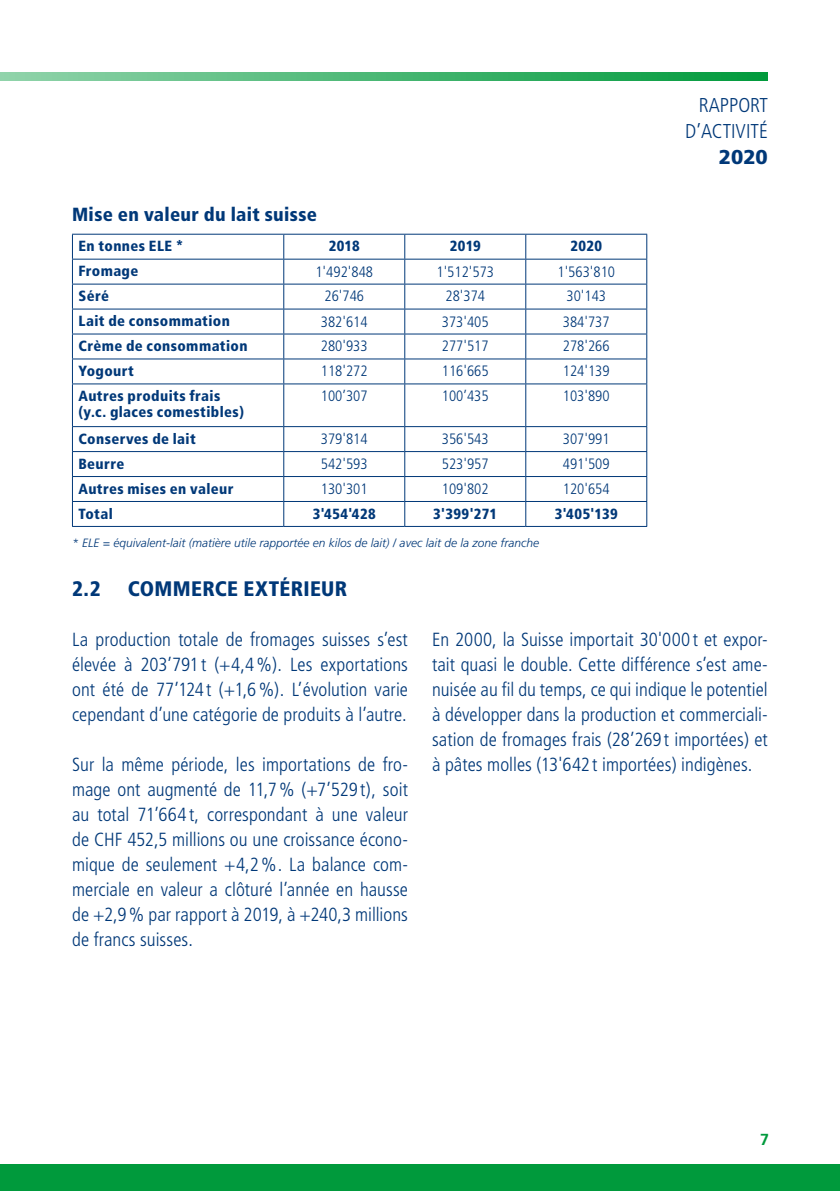
<style>
.page{position:relative;width:840px;height:1191px;background:#fff}
.page>*{position:absolute;margin:0;border:0;box-sizing:border-box;transform-origin:0 0}
.Titre_sous-rubrique{font:900 condensed 21px "Frutiger";letter-spacing:.02em;color:#003878}
.t1{font:300 condensed 20px/26px "Frutiger";color:#003878;text-align:right}
.t2{font:900 20px "Frutiger";color:#003878}
.Texte_courant{font:300 condensed 19px/25px "Frutiger";letter-spacing:.005em;color:#003878;text-align:justify}
.Titre_de_paragraphe{font:900 condensed 19px "Frutiger";letter-spacing:.02em;color:#003878}
.t3{font:700 16px "Frutiger";color:#009a3c}
.Tableau_corps{font:300 condensed 15px "Frutiger";color:#003878}
.Titre{font:900 condensed 14.6px/16.4px "Frutiger";letter-spacing:.025em;color:#003878}
.Tableau_corps-2{font:900 condensed 14.6px "Frutiger";letter-spacing:.03em;color:#003878}
.Source{font:italic 300 12px "Frutiger";color:#003878}
</style>
<div class="page">
<div style="left:0;top:1163px;width:839px;height:28px;background:#009a3c"></div>
<svg style="left:0;top:72px;width:767px;height:9px;background:#49b673"></svg>
<hr style="left:72px;top:234px;width:211px;height:1px;background:#003878">
<hr style="left:283px;top:234px;width:121px;height:1px;background:#003878">
<hr style="left:404px;top:234px;width:121px;height:1px;background:#003878">
<hr style="left:525px;top:234px;width:121px;height:1px;background:#003878">
<hr style="left:72px;top:259px;width:211px;height:1px;background:#003878">
<hr style="left:283px;top:259px;width:121px;height:1px;background:#003878">
<hr style="left:404px;top:259px;width:121px;height:1px;background:#003878">
<hr style="left:525px;top:259px;width:121px;height:1px;background:#003878">
<hr style="left:72px;top:284px;width:211px;height:1px;background:#003878">
<hr style="left:283px;top:284px;width:121px;height:1px;background:#003878">
<hr style="left:404px;top:284px;width:121px;height:1px;background:#003878">
<hr style="left:525px;top:284px;width:121px;height:1px;background:#003878">
<hr style="left:72px;top:309px;width:211px;height:1px;background:#003878">
<hr style="left:283px;top:309px;width:121px;height:1px;background:#003878">
<hr style="left:404px;top:309px;width:121px;height:1px;background:#003878">
<hr style="left:525px;top:309px;width:121px;height:1px;background:#003878">
<hr style="left:72px;top:334px;width:211px;height:1px;background:#003878">
<hr style="left:283px;top:334px;width:121px;height:1px;background:#003878">
<hr style="left:404px;top:334px;width:121px;height:1px;background:#003878">
<hr style="left:525px;top:334px;width:121px;height:1px;background:#003878">
<hr style="left:72px;top:358px;width:211px;height:1px;background:#003878">
<svg style="left:72px;top:234px;width:1px;height:149px"></svg>
<hr style="left:283px;top:358px;width:121px;height:1px;background:#003878">
<svg style="left:283px;top:234px;width:1px;height:149px"></svg>
<hr style="left:404px;top:358px;width:121px;height:1px;background:#003878">
<svg style="left:404px;top:234px;width:1px;height:149px"></svg>
<hr style="left:525px;top:358px;width:121px;height:1px;background:#003878">
<svg style="left:525px;top:234px;width:1px;height:149px"></svg>
<svg style="left:646px;top:234px;width:1px;height:149px"></svg>
<hr style="left:72px;top:383px;width:211px;height:1px;background:#003878">
<hr style="left:72px;top:384px;width:1px;height:42px;background:#003878">
<hr style="left:283px;top:383px;width:121px;height:1px;background:#003878">
<hr style="left:283px;top:384px;width:1px;height:42px;background:#003878">
<hr style="left:404px;top:383px;width:121px;height:1px;background:#003878">
<hr style="left:404px;top:384px;width:1px;height:42px;background:#003878">
<hr style="left:525px;top:383px;width:121px;height:1px;background:#003878">
<hr style="left:525px;top:384px;width:1px;height:42px;background:#003878">
<hr style="left:646px;top:384px;width:1px;height:42px;background:#003878">
<hr style="left:72px;top:426px;width:211px;height:1px;background:#003878">
<hr style="left:283px;top:426px;width:121px;height:1px;background:#003878">
<hr style="left:404px;top:426px;width:121px;height:1px;background:#003878">
<hr style="left:525px;top:426px;width:121px;height:1px;background:#003878">
<hr style="left:72px;top:451px;width:211px;height:1px;background:#003878">
<hr style="left:283px;top:451px;width:121px;height:1px;background:#003878">
<hr style="left:404px;top:451px;width:121px;height:1px;background:#003878">
<hr style="left:525px;top:451px;width:121px;height:1px;background:#003878">
<hr style="left:72px;top:476px;width:211px;height:1px;background:#003878">
<hr style="left:283px;top:476px;width:121px;height:1px;background:#003878">
<hr style="left:404px;top:476px;width:121px;height:1px;background:#003878">
<hr style="left:525px;top:476px;width:121px;height:1px;background:#003878">
<hr style="left:72px;top:501px;width:211px;height:1px;background:#003878">
<svg style="left:72px;top:427px;width:1px;height:99px"></svg>
<hr style="left:283px;top:501px;width:121px;height:1px;background:#003878">
<svg style="left:283px;top:427px;width:1px;height:99px"></svg>
<hr style="left:404px;top:501px;width:121px;height:1px;background:#003878">
<svg style="left:404px;top:427px;width:1px;height:99px"></svg>
<hr style="left:525px;top:501px;width:121px;height:1px;background:#003878">
<svg style="left:525px;top:427px;width:1px;height:99px"></svg>
<svg style="left:646px;top:427px;width:1px;height:99px"></svg>
<hr style="left:72px;top:526px;width:211px;height:1px;background:#003878">
<hr style="left:283px;top:526px;width:121px;height:1px;background:#003878">
<hr style="left:404px;top:526px;width:121px;height:1px;background:#003878">
<hr style="left:525px;top:526px;width:121px;height:1px;background:#003878">
<p class="t1" style="left:684px;top:92px;width:84px">RAPPORT<br>D’ACTIVITÉ</p>
<p class="t2" style="left:718px;top:144px;width:50px">2020</p>
<p class="Titre_de_paragraphe" style="left:72px;top:203px;width:246px">Mise en valeur du lait suisse</p>
<p class="Titre" style="left:78px;top:238px;width:106px">En tonnes ELE *</p>
<p class="Titre" style="left:328px;top:238px;width:33px">2018</p>
<p class="Titre" style="left:449px;top:238px;width:33px">2019</p>
<p class="Titre" style="left:570px;top:238px;width:33px">2020</p>
<p class="Titre" style="left:78px;top:263px;width:61px">Fromage</p>
<p class="Tableau_corps" style="left:315px;top:263px;width:59px">1'492'848</p>
<p class="Tableau_corps" style="left:436px;top:263px;width:59px">1'512'573</p>
<p class="Tableau_corps" style="left:557px;top:263px;width:59px">1'563'810</p>
<p class="Titre" style="left:78px;top:288px;width:32px">Séré</p>
<p class="Tableau_corps" style="left:324px;top:288px;width:41px">26'746</p>
<p class="Tableau_corps" style="left:445px;top:288px;width:41px">28'374</p>
<p class="Tableau_corps" style="left:566px;top:288px;width:41px">30'143</p>
<p class="Titre" style="left:78px;top:313px;width:153px">Lait de consommation</p>
<p class="Tableau_corps" style="left:320px;top:313px;width:48px">382'614</p>
<p class="Tableau_corps" style="left:441px;top:313px;width:48px">373'405</p>
<p class="Tableau_corps" style="left:562px;top:313px;width:48px">384'737</p>
<p class="Titre" style="left:78px;top:338px;width:170px">Crème de consommation</p>
<p class="Tableau_corps" style="left:320px;top:338px;width:48px">280'933</p>
<p class="Tableau_corps" style="left:441px;top:338px;width:48px">277'517</p>
<p class="Tableau_corps" style="left:562px;top:338px;width:48px">278'266</p>
<p class="Titre" style="left:78px;top:363px;width:57px">Yogourt</p>
<p class="Tableau_corps" style="left:320px;top:362px;width:48px">118'272</p>
<p class="Tableau_corps" style="left:441px;top:362px;width:48px">116'665</p>
<p class="Tableau_corps" style="left:562px;top:362px;width:48px">124'139</p>
<p class="Titre" style="left:78px;top:388px;width:167px">Autres produits frais (y.c. glaces comestibles)</p>
<p class="Tableau_corps" style="left:320px;top:387px;width:48px">100’307</p>
<p class="Tableau_corps" style="left:441px;top:387px;width:48px">100’435</p>
<p class="Tableau_corps" style="left:562px;top:387px;width:48px">103'890</p>
<p class="Titre" style="left:78px;top:430px;width:119px">Conserves de lait</p>
<p class="Tableau_corps" style="left:320px;top:430px;width:48px">379'814</p>
<p class="Tableau_corps" style="left:441px;top:430px;width:48px">356'543</p>
<p class="Tableau_corps" style="left:562px;top:430px;width:48px">307'991</p>
<p class="Titre" style="left:78px;top:455px;width:47px">Beurre</p>
<p class="Tableau_corps" style="left:320px;top:455px;width:48px">542'593</p>
<p class="Tableau_corps" style="left:441px;top:455px;width:48px">523'957</p>
<p class="Tableau_corps" style="left:562px;top:455px;width:48px">491'509</p>
<p class="Titre" style="left:78px;top:480px;width:156px">Autres mises en valeur</p>
<p class="Tableau_corps" style="left:320px;top:480px;width:48px">130'301</p>
<p class="Tableau_corps" style="left:441px;top:480px;width:48px">109'802</p>
<p class="Tableau_corps" style="left:562px;top:480px;width:48px">120'654</p>
<p class="Titre" style="left:78px;top:505px;width:36px">Total</p>
<p class="Titre" style="left:312px;top:505px;width:64px">3'454'428</p>
<p class="Titre" style="left:433px;top:505px;width:65px">3'399'271</p>
<p class="Tableau_corps-2" style="left:554px;top:505px;width:64px">3'405'139</p>
<p class="Source" style="left:72px;top:536px;width:468px">* ELE = équivalent-lait (matière utile rapportée en kilos de lait) / avec lait de la zone franche</p>
<p class="Titre_sous-rubrique" style="left:72px;top:576px;width:30px">2.2</p>
<p class="Titre_sous-rubrique" style="left:128px;top:576px;width:221px">COMMERCE EXTÉRIEUR</p>
<p class="Texte_courant" style="left:72px;top:627px;width:337px">La production totale de fromages suisses s’est élevée à 203’791 t (+4,4%). Les exportations ont été de 77’124 t (+1,6%). L’évolution varie cependant d’une catégorie de produits à l’autre.</p>
<p class="Texte_courant" style="left:72px;top:752px;width:337px">Sur la même période, les importations de fro&shy;mage ont augmenté de 11,7% (+7’529 t), soit au total 71’664 t, correspondant à une valeur de CHF 452,5 millions ou une croissance écono&shy;mique de seulement +4,2%. La balance com&shy;merciale en valeur a clôturé l’année en hausse de +2,9% par rapport à 2019, à +240,3 millions de francs suisses.</p>
<p class="Texte_courant" style="left:432px;top:627px;width:337px">En 2000, la Suisse importait 30'000 t et expor&shy;tait quasi le double. Cette différence s’est ame&shy;nuisée au fil du temps, ce qui indique le potentiel à développer dans la production et commerciali&shy;sation de fromages frais (28’269 t importées) et à pâtes molles (13'642 t importées) indigènes.</p>
<p class="t3" style="left:759px;top:1129px;width:10px">7</p>
</div>
